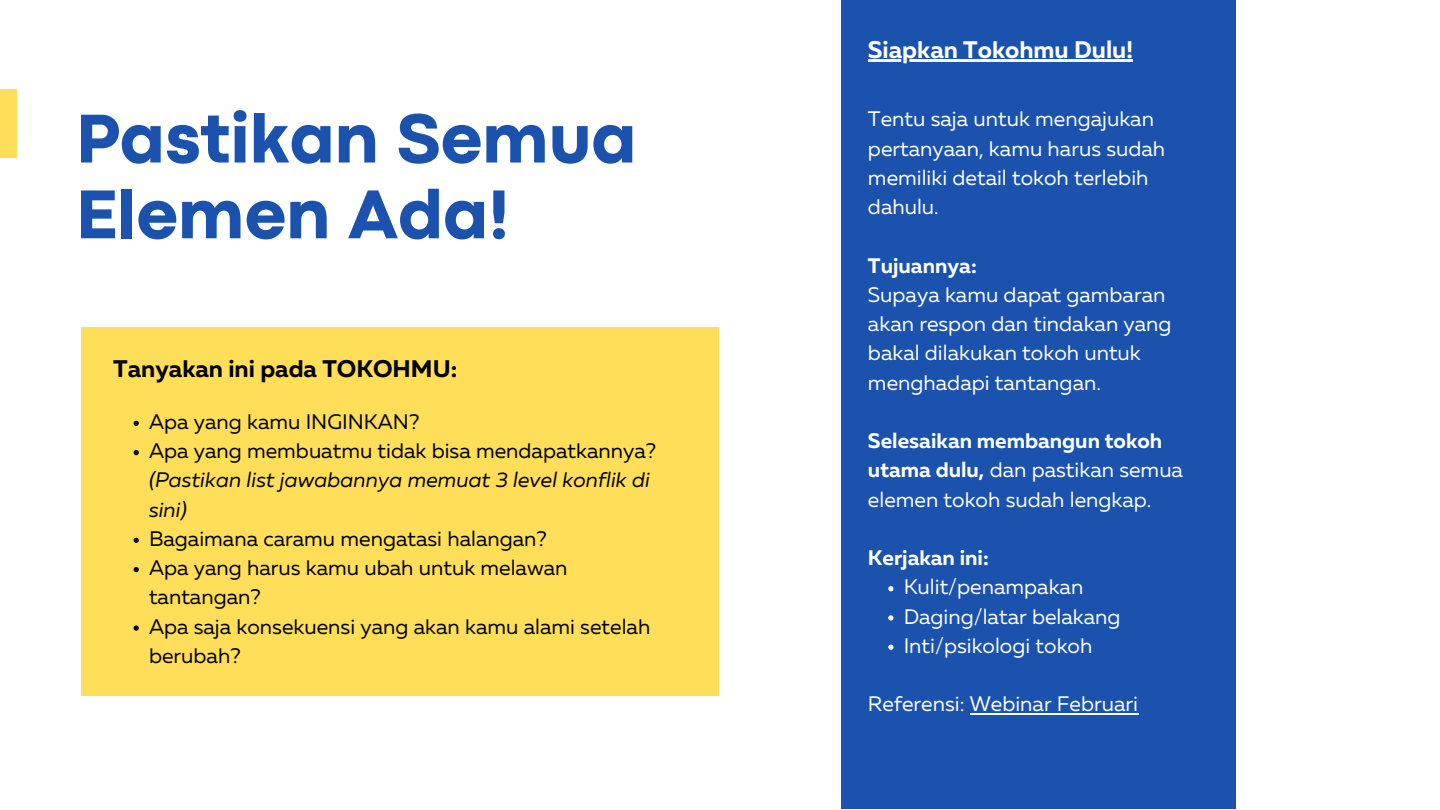
<style>
.page{position:relative;width:1440px;height:810px;background:#fff}
.page>*{position:absolute;margin:0;border:0;box-sizing:border-box;transform-origin:0 0}
.t1{font:800 72px/75.8px "Codec Pro";color:#1b52ad}
.t2{font:700 24px "Muller";color:#000}
.t3{font:700 24px "Muller";color:#fff}
.t4{font:21px/29.2px "Muller";color:#fff}
.t5{font:21px/29.2px "Muller";color:#000}
.t6{font:italic 21px/29.2px "Muller";color:#000}
.t7{font:700 21px "Muller";color:#fff}
.s1{font-weight:700}
</style>
<div class="page">
<div style="left:841px;top:0;width:395px;height:809px;background:#1b52ad"></div>
<div style="left:81px;top:327px;width:638px;height:368px;background:#ffde59"></div>
<div style="left:0;top:89px;width:16px;height:68px;background:#ffde59"></div>
<svg style="left:134px;top:421px;width:5px;height:5px"></svg>
<svg style="left:134px;top:450px;width:5px;height:5px"></svg>
<svg style="left:134px;top:538px;width:5px;height:5px"></svg>
<svg style="left:134px;top:567px;width:5px;height:5px"></svg>
<svg style="left:134px;top:625px;width:5px;height:6px"></svg>
<hr style="left:868px;top:59px;width:265px;height:3px;background:#fff">
<svg style="left:888px;top:586px;width:5px;height:5px"></svg>
<svg style="left:888px;top:615px;width:5px;height:6px"></svg>
<svg style="left:888px;top:645px;width:5px;height:5px"></svg>
<hr style="left:970px;top:713px;width:168px;height:1px;background:#fff">
<h1 class="t1" style="left:76px;top:106px;width:562px">Pastikan Semua<br>Elemen Ada!</h1>
<p class="t2" style="left:113px;top:359px;width:346px">Tanyakan ini pada TOKOHMU:</p>
<p class="t5" style="left:149px;top:409px;width:509px">Apa yang kamu INGINKAN?<br>Apa yang membuatmu tidak bisa mendapatkannya?</p>
<p class="t6" style="left:149px;top:467px;width:502px">(Pastikan list jawabannya memuat 3 level konflik di sini)</p>
<p class="t5" style="left:149px;top:526px;width:503px">Bagaimana caramu mengatasi halangan?<br>Apa yang harus kamu ubah untuk melawan tantangan?<br>Apa saja konsekuensi yang akan kamu alami setelah berubah?</p>
<p class="t3" style="left:868px;top:39px;width:266px">Siapkan Tokohmu Dulu!</p>
<p class="t4" style="left:868px;top:106px;width:299px">Tentu saja untuk mengajukan pertanyaan, kamu harus sudah memiliki detail tokoh terlebih dahulu.</p>
<p class="t7" style="left:868px;top:256px;width:110px">Tujuannya:</p>
<p class="t4" style="left:868px;top:282px;width:305px">Supaya kamu dapat gambaran akan respon dan tindakan yang bakal dilakukan tokoh untuk menghadapi tantangan.</p>
<p class="t4" style="left:868px;top:428px;width:317px"><span class="s1">Selesaikan membangun tokoh utama dulu,</span> dan pastikan semua elemen tokoh sudah lengkap.</p>
<p class="t7" style="left:868px;top:549px;width:122px">Kerjakan ini:</p>
<p class="t4" style="left:904px;top:574px;width:218px">Kulit/penampakan<br>Daging/latar belakang<br>Inti/psikologi tokoh</p>
<p class="t4" style="left:868px;top:691px;width:272px">Referensi: Webinar Februari</p>
</div>
